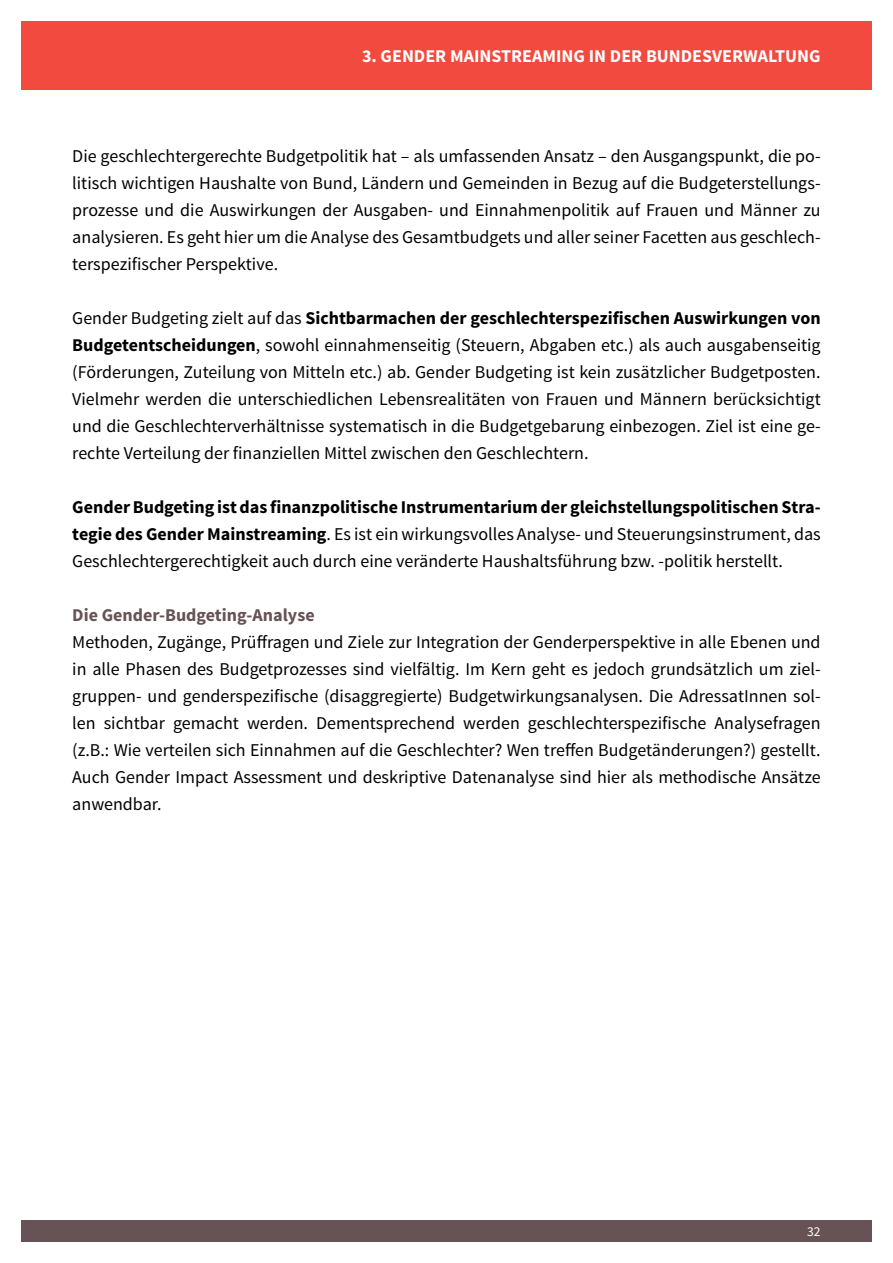
<style>
.page{position:relative;width:893px;height:1263px;background:#fff}
.page>*{position:absolute;margin:0;border:0;box-sizing:border-box;transform-origin:0 0}
.Fließtext{font:18px/27px "Source Sans Pro";color:#000;text-align:justify}
.t1{font:700 18px "Source Sans Pro";color:#fff}
.Überschrift_4__Ebene{font:700 18px "Source Sans Pro";color:#675255}
.t2{font:13.5px "Source Sans Pro";color:#fff}
.s1{font-weight:700}
</style>
<div class="page">
<div style="left:21px;top:21px;width:851px;height:68px;background:#f24a3e"></div>
<div style="left:21px;top:1220px;width:851px;height:22px;background:#675255"></div>
<p class="t1" style="left:362px;top:44px;width:460px">3. GENDER MAINSTREAMING IN DER BUNDESVERWALTUNG</p>
<p class="Fließtext" style="left:72px;top:143px;width:750px">Die geschlechtergerechte Budgetpolitik hat – als umfassenden Ansatz – den Ausgangspunkt, die po&shy;litisch wichtigen Haushalte von Bund, Ländern und Gemeinden in Bezug auf die Budgeterstellungs&shy;prozesse und die Auswirkungen der Ausgaben- und Einnahmenpolitik auf Frauen und Männer zu analysieren. Es geht hier um die Analyse des Gesamtbudgets und aller seiner Facetten aus geschlech&shy;terspezifischer Perspektive.</p>
<p class="Fließtext" style="left:72px;top:305px;width:750px">Gender Budgeting zielt auf das <span class="s1">Sichtbarmachen der geschlechterspezifischen Auswirkungen von Budgetentscheidungen</span>, sowohl einnahmenseitig (Steuern, Abgaben etc.) als auch ausgabenseitig (Förderungen, Zuteilung von Mitteln etc.) ab. Gender Budgeting ist kein zusätzlicher Budgetposten.<br>Vielmehr werden die unterschiedlichen Lebensrealitäten von Frauen und Männern berücksichtigt und die Geschlechterverhältnisse systematisch in die Budgetgebarung einbezogen. Ziel ist eine ge&shy;rechte Verteilung der finanziellen Mittel zwischen den Geschlechtern.</p>
<p class="Fließtext" style="left:72px;top:494px;width:750px"><span class="s1">Gender Budgeting ist das finanzpolitische Instrumentarium der gleichstellungspolitischen Stra&shy;tegie des Gender Mainstreaming</span>. Es ist ein wirkungsvolles Analyse- und Steuerungsinstrument, das Geschlechtergerechtigkeit auch durch eine veränderte Haushaltsführung bzw. -politik herstellt.</p>
<p class="Überschrift_4__Ebene" style="left:72px;top:603px;width:244px">Die Gender-Budgeting-Analyse</p>
<p class="Fließtext" style="left:72px;top:629px;width:750px">Methoden, Zugänge, Prüffragen und Ziele zur Integration der Genderperspektive in alle Ebenen und in alle Phasen des Budgetprozesses sind vielfältig. Im Kern geht es jedoch grundsätzlich um ziel&shy;gruppen- und genderspezifische (disaggregierte) Budgetwirkungsanalysen. Die AdressatInnen sol&shy;len sichtbar gemacht werden. Dementsprechend werden geschlechterspezifische Analysefragen (z.B.: Wie verteilen sich Einnahmen auf die Geschlechter? Wen treffen Budgetänderungen?) gestellt.<br>Auch Gender Impact Assessment und deskriptive Datenanalyse sind hier als methodische Ansätze anwendbar.</p>
<p class="t2" style="left:807px;top:1223px;width:15px">32</p>
</div>
